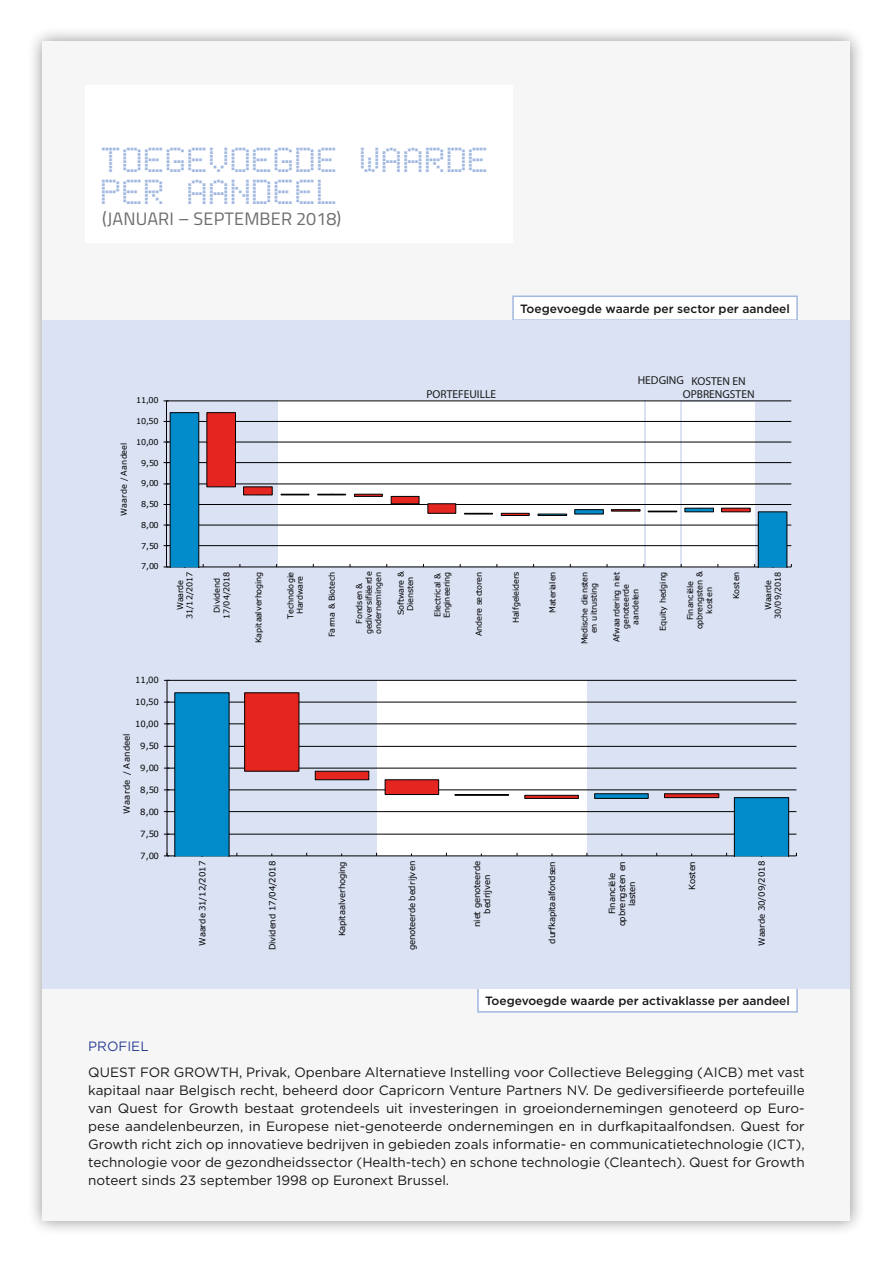
<style>
.page{position:relative;width:893px;height:1263px;background:#fff}
.page>*{position:absolute;margin:0;border:0;box-sizing:border-box;transform-origin:0 0}
.t1{font:18px/31.5px "Modern LED Board 7";color:#a1b8e0}
.t2{font:18px "Titillium Web";letter-spacing:.01em;color:#6b6c6e}
.t3{font:13.5px/18px "Gotham";color:#181716;text-align:justify}
.t4{font:13.5px "Gotham";color:#2c4094}
.t5{font:500 12px "Gotham";color:#181716}
.t6{font:11.55px/13.8px "Myriad Pro";color:#1d1d1b;text-align:center}
.t7{font:8.55px/10.1px "Verdana";color:#000;text-align:center}
.t8{font:8.55px "Verdana";letter-spacing:.025em;color:#000}
.t9{font:8.1px/9.4px "Verdana";color:#000;text-align:center}
.t10{font:8.1px/9.4px "Verdana";letter-spacing:-.03em;color:#000;text-align:center}
.t11{font:8.1px "Verdana";letter-spacing:.025em;color:#000}
.t12{font:8.1px "Verdana";letter-spacing:-.025em;color:#000}
</style>
<div class="page">
<div style="left:27px;top:26px;width:839px;height:1210px;background:#181716;opacity:.5"></div>
<div style="left:43px;top:41px;width:807px;height:1179px;background:#f6f6f6"></div>
<div style="left:513px;top:296px;width:284px;height:24px;background:#fff"></div>
<div style="left:512px;top:295px;width:286px;height:26px;border:2px solid #a1b8e0"></div>
<div style="left:478px;top:988px;width:319px;height:24px;background:#fff"></div>
<div style="left:477px;top:987px;width:321px;height:26px;border:2px solid #a1b8e0"></div>
<div style="left:43px;top:320px;width:807px;height:668px;background:#dae2f4"></div>
<div style="left:647px;top:400px;width:33px;height:166px;background:#fff"></div>
<div style="left:278px;top:400px;width:365px;height:166px;background:#fff"></div>
<div style="left:682px;top:402px;width:73px;height:164px;background:#fff"></div>
<hr style="left:166px;top:401px;width:1px;height:166px;background:#000">
<svg style="left:164px;top:400px;width:627px;height:1px"></svg>
<hr style="left:166px;top:567px;width:625px;height:1px;background:#000">
<svg style="left:169px;top:412px;width:619px;height:155px"></svg>
<svg style="left:206px;top:412px;width:545px;height:104px"></svg>
<div style="left:377px;top:680px;width:209px;height:176px;background:#fff"></div>
<hr style="left:167px;top:680px;width:1px;height:176px;background:#000">
<svg style="left:164px;top:680px;width:632px;height:1px"></svg>
<svg style="left:164px;top:702px;width:632px;height:1px"></svg>
<svg style="left:164px;top:723px;width:632px;height:1px"></svg>
<svg style="left:164px;top:746px;width:632px;height:1px"></svg>
<svg style="left:164px;top:811px;width:632px;height:1px"></svg>
<svg style="left:164px;top:834px;width:632px;height:1px"></svg>
<hr style="left:167px;top:855px;width:629px;height:1px;background:#000">
<svg style="left:164px;top:768px;width:632px;height:30px"></svg>
<svg style="left:174px;top:692px;width:615px;height:164px"></svg>
<svg style="left:244px;top:692px;width:476px;height:107px"></svg>
<div style="left:85px;top:85px;width:427px;height:157px;background:#fff"></div>
<h1 class="t1" style="left:102px;top:150px;width:390px">TOEGEVOEGDE WAARDE<br>PER AANDEEL</h1>
<h1 class="t2" style="left:102px;top:206px;width:241px">(JANUARI – SEPTEMBER 2018)</h1>
<p class="t11" style="left:119px;top:516px;width:74px;rotate:-90deg">Waarde / Aandeel</p>
<p class="t9" style="left:136px;top:395px;width:24px">11,00</p>
<p class="t9" style="left:136px;top:416px;width:24px">10,50</p>
<p class="t9" style="left:136px;top:437px;width:24px">10,00</p>
<p class="t9" style="left:141px;top:458px;width:19px">9,50</p>
<p class="t9" style="left:141px;top:478px;width:19px">9,00</p>
<p class="t9" style="left:141px;top:499px;width:19px">8,50</p>
<p class="t9" style="left:141px;top:520px;width:19px">8,00</p>
<p class="t9" style="left:141px;top:541px;width:19px">7,50</p>
<p class="t6" style="left:426px;top:387px;width:71px">PORTEFEUILLE</p>
<p class="t5" style="left:520px;top:301px;width:271px">Toegevoegde waarde per sector per aandeel</p>
<p class="t6" style="left:638px;top:373px;width:48px">HEDGING</p>
<p class="t6" style="left:683px;top:374px;width:73px">KOSTEN EN<br>OPBRENGSTEN</p>
<p class="t9" style="left:141px;top:561px;width:19px">7,00</p>
<p class="t7" style="left:135px;top:675px;width:26px">11,00</p>
<p class="t7" style="left:135px;top:697px;width:26px">10,50</p>
<p class="t7" style="left:135px;top:719px;width:26px">10,00</p>
<p class="t8" style="left:121px;top:814px;width:82px;rotate:-90deg">Waarde / Aandeel</p>
<p class="t7" style="left:140px;top:741px;width:20px">9,50</p>
<p class="t7" style="left:140px;top:763px;width:20px">9,00</p>
<p class="t7" style="left:140px;top:784px;width:20px">8,50</p>
<p class="t7" style="left:140px;top:806px;width:20px">8,00</p>
<p class="t7" style="left:140px;top:828px;width:20px">7,50</p>
<p class="t7" style="left:140px;top:850px;width:20px">7,00</p>
<p class="t9" style="left:175px;top:619px;width:48px;rotate:-90deg">Waarde<br>31/12/2017</p>
<p class="t9" style="left:212px;top:619px;width:48px;rotate:-90deg">Dividend<br>17/04/2018</p>
<p class="t9" style="left:253px;top:643px;width:73px;rotate:-90deg">Kapitaalverhoging</p>
<p class="t9" style="left:285px;top:619px;width:48px;rotate:-90deg">Technologie<br>Hardware</p>
<p class="t10" style="left:327px;top:637px;width:67px;rotate:-90deg">Farma &amp; Biotech</p>
<p class="t9" style="left:354px;top:634px;width:64px;rotate:-90deg">Fondsen &amp; gediversifiëerde ondernemingen</p>
<p class="t10" style="left:396px;top:615px;width:46px;rotate:-90deg">Software &amp;<br>Diensten</p>
<p class="t9" style="left:432px;top:618px;width:48px;text-align:left;rotate:-90deg">Electrical &amp;<br>Engineering</p>
<p class="t9" style="left:474px;top:636px;width:66px;rotate:-90deg">Andere sectoren</p>
<p class="t9" style="left:511px;top:623px;width:53px;rotate:-90deg">Halfgeleiders</p>
<p class="t12" style="left:547px;top:613px;width:43px;rotate:-90deg">Materialen</p>
<p class="t9" style="left:579px;top:644px;width:74px;rotate:-90deg">Medische diensten en uitrusting</p>
<p class="t9" style="left:611px;top:642px;width:72px;rotate:-90deg">Afwaardering niet genoteerde aandelen</p>
<p class="t9" style="left:658px;top:631px;width:60px;rotate:-90deg">Equity hedging</p>
<p class="t9" style="left:685px;top:629px;width:60px;rotate:-90deg">Financiële opbrengsten &amp; kosten</p>
<p class="t9" style="left:731px;top:599px;width:29px;rotate:-90deg">Kosten</p>
<p class="t9" style="left:763px;top:619px;width:48px;rotate:-90deg">Waarde<br>30/09/2018</p>
<p class="t7" style="left:197px;top:946px;width:86px;rotate:-90deg">Waarde 31/12/2017</p>
<p class="t7" style="left:267px;top:950px;width:91px;rotate:-90deg">Dividend 17/04/2018</p>
<p class="t7" style="left:337px;top:936px;width:77px;rotate:-90deg">Kapitaalverhoging</p>
<p class="t7" style="left:407px;top:950px;width:91px;rotate:-90deg">genoteerde bedrijven</p>
<p class="t7" style="left:472px;top:927px;width:67px;rotate:-90deg">niet genoteerde bedrijven</p>
<p class="t7" style="left:547px;top:944px;width:84px;rotate:-90deg">durfkapitaalfondsen</p>
<p class="t7" style="left:607px;top:926px;width:67px;rotate:-90deg">Financiële opbrengsten en lasten</p>
<p class="t7" style="left:687px;top:890px;width:30px;rotate:-90deg">Kosten</p>
<p class="t7" style="left:757px;top:946px;width:86px;rotate:-90deg">Waarde 30/09/2018</p>
<p class="t5" style="left:485px;top:993px;width:306px">Toegevoegde waarde per activaklasse per aandeel</p>
<p class="t4" style="left:88px;top:1037px;width:62px">PROFIEL</p>
<p class="t3" style="left:88px;top:1063px;width:718px">QUEST FOR GROWTH, Privak, Openbare Alternatieve Instelling voor Collectieve Belegging (AICB) met vast kapitaal naar Belgisch recht, beheerd door Capricorn Venture Partners NV. De gediversifieerde portefeuille van Quest for Growth bestaat grotendeels uit investeringen in groeiondernemingen genoteerd op Euro&shy;pese aandelenbeurzen, in Europese niet-genoteerde ondernemingen en in durfkapitaalfondsen. Quest for Growth richt zich op innovatieve bedrijven in gebieden zoals informatie- en communicatietechnologie (ICT), technologie voor de gezondheidssector (Health-tech) en schone technologie (Cleantech). Quest for Growth noteert sinds 23 september 1998 op Euronext Brussel.</p>
</div>
